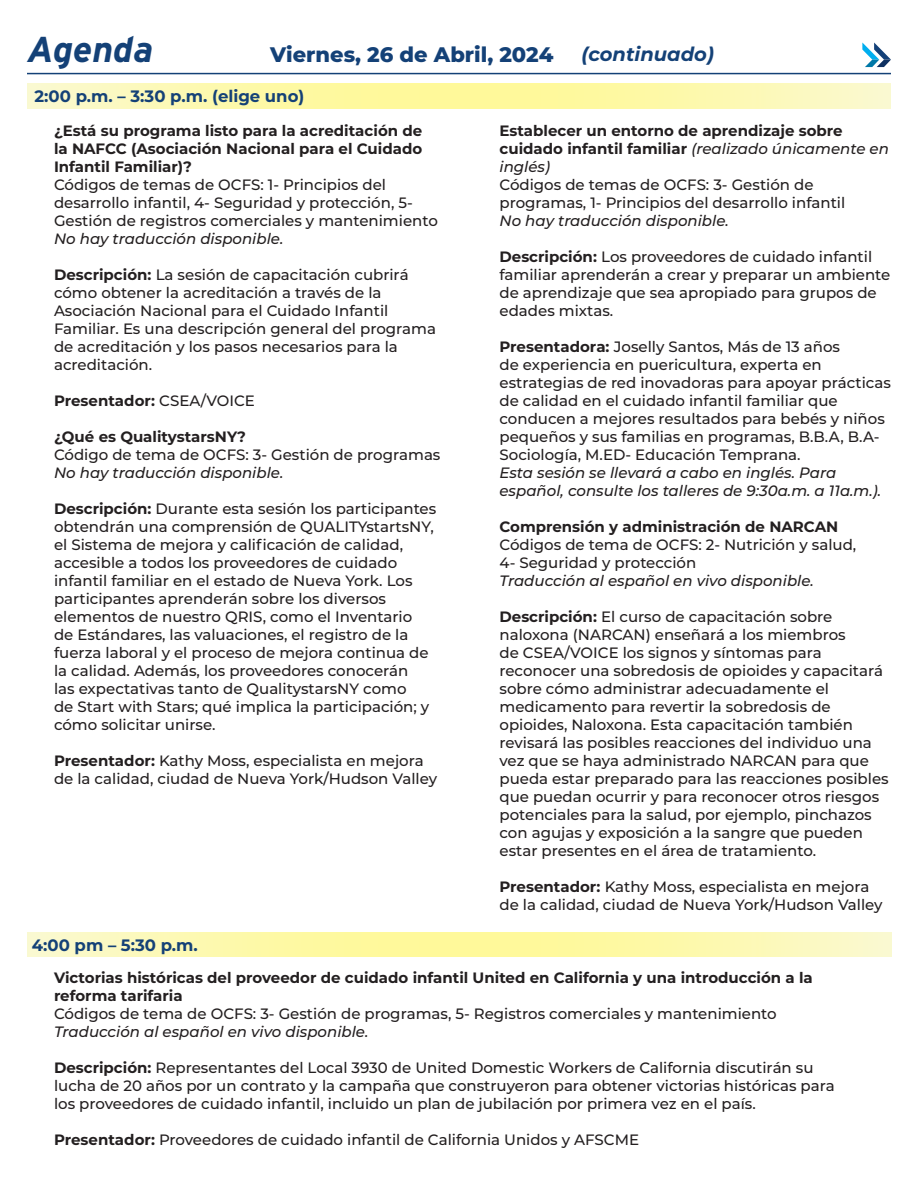
<style>
.page{position:relative;width:918px;height:1188px;background:#fff}
.page>*{position:absolute;margin:0;border:0;box-sizing:border-box;transform-origin:0 0}
.t1{font:italic 700 36px "Interstate";color:#144177}
.t2{font:800 21px "Montserrat";color:#144177}
.t3{font:italic 700 19.5px "Montserrat";color:#144177}
.t4{font:700 16.5px "Montserrat";color:#144177}
.t5{font:500 15px/18px "Montserrat";color:#231f20}
.t6{font:700 15px/18px "Montserrat";color:#231f20}
.t7{font:italic 500 15px/18px "Montserrat";color:#231f20}
.s1{font-weight:700}
.s2{font-weight:500}
.s3{font-weight:500;font-style:italic}
</style>
<div class="page">
<svg style="left:27px;top:932px;width:864px;height:25px"></svg>
<hr style="left:27px;top:73px;width:864px;height:1px;background:#144177">
<svg style="left:27px;top:84px;width:864px;height:24px"></svg>
<svg style="left:862px;top:43px;width:29px;height:24px"></svg>
<p class="t1" style="left:27px;top:29px;width:128px">Agenda</p>
<p class="t2" style="left:270px;top:39px;width:285px">Viernes, 26 de Abril, 2024</p>
<p class="t3" style="left:582px;top:40px;width:134px">(continuado)</p>
<p class="t4" style="left:35px;top:84px;width:271px">2:00 p.m. – 3:30 p.m. (elige uno)</p>
<p class="t6" style="left:54px;top:121px;width:370px;text-align:justify">¿Está su programa listo para la acreditación de la NAFCC (Asociación Nacional para el Cuidado Infantil Familiar)?</p>
<p class="t5" style="left:54px;top:175px;width:385px">Códigos de temas de OCFS: 1- Principios del desarrollo infantil, 4- Seguridad y protección, 5-<br>Gestión de registros comerciales y mantenimiento</p>
<p class="t7" style="left:54px;top:229px;width:231px">No hay traducción disponible.</p>
<p class="t5" style="left:54px;top:265px;width:384px"><span class="s1">Descripción:</span> La sesión de capacitación cubrirá cómo obtener la acreditación a través de la Asociación Nacional para el Cuidado Infantil Familiar. Es una descripción general del programa de acreditación y los pasos necesarios para la acreditación.</p>
<p class="t6" style="left:54px;top:391px;width:203px">Presentador: <span class="s2">CSEA/VOICE</span></p>
<p class="t6" style="left:54px;top:427px;width:194px">¿Qué es QualitystarsNY?</p>
<p class="t5" style="left:54px;top:445px;width:388px">Código de tema de OCFS: 3- Gestión de programas</p>
<p class="t7" style="left:54px;top:463px;width:231px">No hay traducción disponible.</p>
<p class="t5" style="left:54px;top:499px;width:384px"><span class="s1">Descripción:</span> Durante esta sesión los participantes obtendrán una comprensión de QUALITYstartsNY, el Sistema de mejora y calificación de calidad, accesible a todos los proveedores de cuidado infantil familiar en el estado de Nueva York. Los participantes aprenderán sobre los diversos elementos de nuestro QRIS, como el Inventario<br>de Estándares, las valuaciones, el registro de la fuerza laboral y el proceso de mejora continua de la calidad. Además, los proveedores conocerán<br>las expectativas tanto de QualitystarsNY como<br>de Start with Stars; qué implica la participación; y cómo solicitar unirse.</p>
<p class="t5" style="left:54px;top:751px;width:385px"><span class="s1">Presentador:</span> Kathy Moss, especialista en mejora de la calidad, ciudad de Nueva York/Hudson Valley</p>
<p class="t4" style="left:32px;top:934px;width:168px">4:00 pm – 5:30 p.m.</p>
<p class="t6" style="left:500px;top:121px;width:391px">Establecer un entorno de aprendizaje sobre cuidado infantil familiar <span class="s3">(realizado únicamente en inglés)</span></p>
<p class="t5" style="left:500px;top:175px;width:347px">Códigos de temas de OCFS: 3- Gestión de programas, 1- Principios del desarrollo infantil</p>
<p class="t7" style="left:500px;top:211px;width:231px">No hay traducción disponible.</p>
<p class="t5" style="left:500px;top:247px;width:392px"><span class="s1">Descripción:</span> Los proveedores de cuidado infantil familiar aprenderán a crear y preparar un ambiente de aprendizaje que sea apropiado para grupos de edades mixtas.</p>
<p class="t5" style="left:500px;top:337px;width:342px"><span class="s1">Presentadora:</span> Joselly Santos, Más de 13 años</p>
<p class="t5" style="left:500px;top:355px;width:393px">de experiencia en puericultura, experta en estrategias de red inovadoras para apoyar prácticas de calidad en el cuidado infantil familiar que conducen a mejores resultados para bebés y niños pequeños y sus familias en programas, B.B.A, B.A-Sociología, M.ED- Educación Temprana.</p>
<p class="t7" style="left:500px;top:463px;width:383px">Esta sesión se llevará a cabo en inglés. Para español, consulte los talleres de 9:30a.m. a 11a.m.).</p>
<p class="t6" style="left:500px;top:517px;width:340px">Comprensión y administración de NARCAN</p>
<p class="t5" style="left:500px;top:535px;width:358px">Códigos de tema de OCFS: 2- Nutrición y salud,</p>
<p class="t5" style="left:500px;top:553px;width:198px">4- Seguridad y protección</p>
<p class="t7" style="left:500px;top:571px;width:316px">Traducción al español en vivo disponible.</p>
<p class="t5" style="left:500px;top:607px;width:391px"><span class="s1">Descripción:</span> El curso de capacitación sobre naloxona (NARCAN) enseñará a los miembros<br>de CSEA/VOICE los signos y síntomas para reconocer una sobredosis de opioides y capacitará sobre cómo administrar adecuadamente el medicamento para revertir la sobredosis de opioides, Naloxona. Esta capacitación también revisará las posibles reacciones del individuo una vez que se haya administrado NARCAN para que pueda estar preparado para las reacciones posibles que puedan ocurrir y para reconocer otros riesgos potenciales para la salud, por ejemplo, pinchazos con agujas y exposición a la sangre que pueden estar presentes en el área de tratamiento.</p>
<p class="t5" style="left:500px;top:877px;width:385px"><span class="s1">Presentador:</span> Kathy Moss, especialista en mejora de la calidad, ciudad de Nueva York/Hudson Valley</p>
<p class="t6" style="left:54px;top:968px;width:760px">Victorias históricas del proveedor de cuidado infantil United en California y una introducción a la reforma tarifaria</p>
<p class="t5" style="left:54px;top:1004px;width:724px">Códigos de tema de OCFS: 3- Gestión de programas, 5- Registros comerciales y mantenimiento</p>
<p class="t7" style="left:54px;top:1022px;width:316px">Traducción al español en vivo disponible.</p>
<p class="t5" style="left:54px;top:1058px;width:782px"><span class="s1">Descripción:</span> Representantes del Local 3930 de United Domestic Workers de California discutirán su lucha de 20 años por un contrato y la campaña que construyeron para obtener victorias históricas para los proveedores de cuidado infantil, incluido un plan de jubilación por primera vez en el país.</p>
<p class="t5" style="left:54px;top:1130px;width:587px"><span class="s1">Presentador:</span> Proveedores de cuidado infantil de California Unidos y AFSCME</p>
</div>
